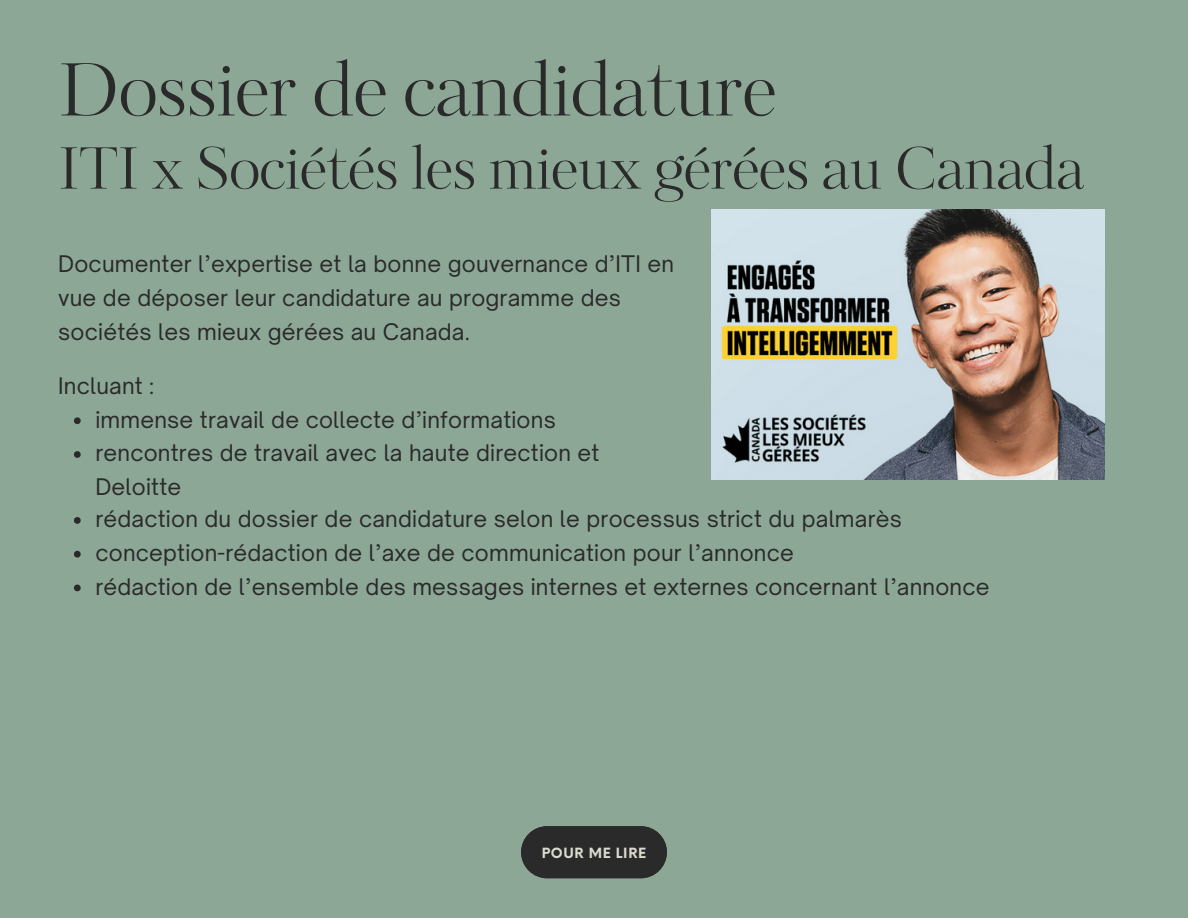
<style>
.page{position:relative;width:1188px;height:918px;background:#8ca796}
.page>*{position:absolute;margin:0;border:0;box-sizing:border-box;transform-origin:0 0}
.t1{font:72px "Kudryashev Display Contrast";color:#2a2a2a}
.t2{font:57px "Kudryashev Display Contrast";color:#2a2a2a}
.t3{font:21.9px/33.8px "Open Sauce One";letter-spacing:.01em;color:#2a2a2a}
.t4{font:700 13.8px "Neue Einstellung";letter-spacing:.05em;color:#dbdbd0}
</style>
<div class="page">
<svg style="left:521px;top:826px;width:146px;height:52px;background:#313332"></svg>
<img style="left:711px;top:210px;width:394px;height:270px">
<svg style="left:74px;top:417px;width:7px;height:7px"></svg>
<svg style="left:74px;top:451px;width:7px;height:7px"></svg>
<svg style="left:74px;top:517px;width:7px;height:7px"></svg>
<svg style="left:74px;top:551px;width:7px;height:7px"></svg>
<svg style="left:74px;top:585px;width:7px;height:6px"></svg>
<h2 class="t1" style="left:58px;top:41px;width:720px">Dossier de candidature</h2>
<h2 class="t2" style="left:58px;top:129px;width:1028px">ITI x Sociétés les mieux gérées au Canada</h2>
<h2 class="t3" style="left:58px;top:247px;width:617px">Documenter l’expertise et la bonne gouvernance d’ITI en vue de déposer leur candidature au programme des sociétés les mieux gérées au Canada.</h2>
<p class="t3" style="left:58px;top:369px;width:97px">Incluant :</p>
<p class="t3" style="left:95px;top:402px;width:462px">immense travail de collecte d’informations</p>
<p class="t3" style="left:95px;top:436px;width:506px">rencontres de travail avec la haute direction et<br>Deloitte</p>
<p class="t3" style="left:95px;top:502px;width:808px">rédaction du dossier de candidature selon le processus strict du palmarès</p>
<p class="t3" style="left:95px;top:536px;width:700px">conception-rédaction de l’axe de communication pour l’annonce</p>
<p class="t3" style="left:95px;top:569px;width:896px">rédaction de l’ensemble des messages internes et externes concernant l’annonce</p>
<h1 class="t4" style="left:542px;top:840px;width:106px">POUR ME LIRE</h1>
</div>
